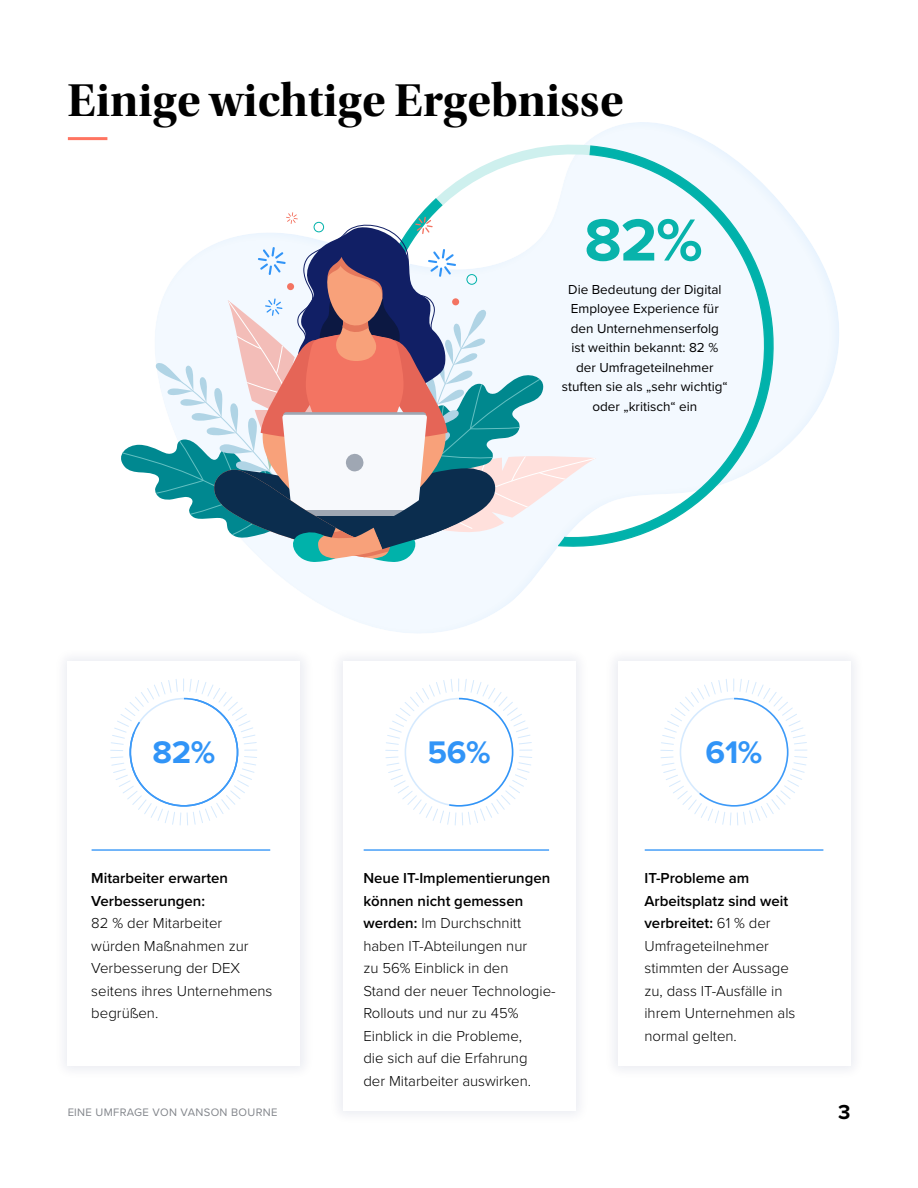
<style>
.page{position:relative;width:918px;height:1188px;background:#fff}
.page>*{position:absolute;margin:0;border:0;box-sizing:border-box;transform-origin:0 0}
.t1{font:700 61.5px "Proxima Nova";color:#08b3ab}
.t2{font:48px "Utopia Std Bold Disp";color:#000}
.t3{font:700 32.4px "Proxima Nova";color:#3194f7}
.t4{font:700 21px "Proxima Nova";color:#000}
.t5{font:300 15px/22.5px "Proxima Nova";color:#000}
.t6{font:600 15px/22.5px "Proxima Nova";color:#000}
.t7{font:13.5px/19.5px "Proxima Nova";color:#000;text-align:center}
.t8{font:11.25px "Proxima Nova";letter-spacing:.03em;color:#63676e}
.s1{font-weight:600}
</style>
<div class="page">
<div style="left:53px;top:647px;width:262px;height:434px;background:#f9f9fb"></div>
<div style="left:68px;top:661px;width:232px;height:405px;background:#fff"></div>
<hr style="left:92px;top:849px;width:178px;height:2px;background:#3194f7">
<div style="left:328px;top:647px;width:262px;height:478px;background:#f9f9fb"></div>
<div style="left:343px;top:661px;width:232px;height:449px;background:#fff"></div>
<hr style="left:364px;top:849px;width:185px;height:2px;background:#3194f7">
<div style="left:603px;top:647px;width:262px;height:434px;background:#fafafb"></div>
<div style="left:618px;top:661px;width:233px;height:405px;background:#fff"></div>
<hr style="left:645px;top:849px;width:178px;height:2px;background:#3194f7">
<svg style="left:69px;top:122px;width:770px;height:511px"></svg>
<svg style="left:601px;top:145px;width:173px;height:402px"></svg>
<svg style="left:115px;top:142px;width:486px;height:420px"></svg>
<svg style="left:385px;top:678px;width:147px;height:148px"></svg>
<svg style="left:660px;top:678px;width:147px;height:148px"></svg>
<hr style="left:69px;top:137px;width:37px;height:3px;background:#ff7461">
<svg style="left:110px;top:678px;width:147px;height:148px"></svg>
<h2 class="t2" style="left:68px;top:81px;width:558px">Einige wichtige Ergebnisse</h2>
<h1 class="t1" style="left:584px;top:214px;width:120px">82%</h1>
<p class="t7" style="left:562px;top:280px;width:167px">Die Bedeutung der Digital<br>Employee Experience für den Unternehmenserfolg<br>ist weithin bekannt: 82 % der Umfrageteilnehmer stuften sie als „sehr wichtig“ oder „kritisch“ ein</p>
<h3 class="t3" style="left:152px;top:739px;width:64px">82%</h3>
<p class="t6" style="left:91px;top:868px;width:138px">Mitarbeiter erwarten<br>Verbesserungen:</p>
<p class="t5" style="left:91px;top:913px;width:183px">82 % der Mitarbeiter würden Maßnahmen zur<br>Verbesserung der DEX seitens ihres Unternehmens begrüßen.</p>
<h3 class="t3" style="left:427px;top:739px;width:65px">56%</h3>
<p class="t5" style="left:363px;top:868px;width:194px"><span class="s1">Neue IT-Implementierungen können nicht gemessen werden:</span> Im Durchschnitt haben IT-Abteilungen nur<br>zu 56% Einblick in den<br>Stand der neuer Technologie-<br>Rollouts und nur zu 45%<br>Einblick in die Probleme,<br>die sich auf die Erfahrung<br>der Mitarbeiter auswirken.</p>
<h3 class="t3" style="left:706px;top:739px;width:58px">61%</h3>
<p class="t5" style="left:644px;top:868px;width:153px"><span class="s1">IT-Probleme am<br>Arbeitsplatz sind weit verbreitet:</span> 61 % der<br>Umfrageteilnehmer stimmten der Aussage zu, dass IT-Ausfälle in ihrem Unternehmen als normal gelten.</p>
<p class="t8" style="left:68px;top:1107px;width:212px">EINE UMFRAGE VON VANSON BOURNE</p>
<h3 class="t4" style="left:838px;top:1103px;width:14px">3</h3>
</div>
